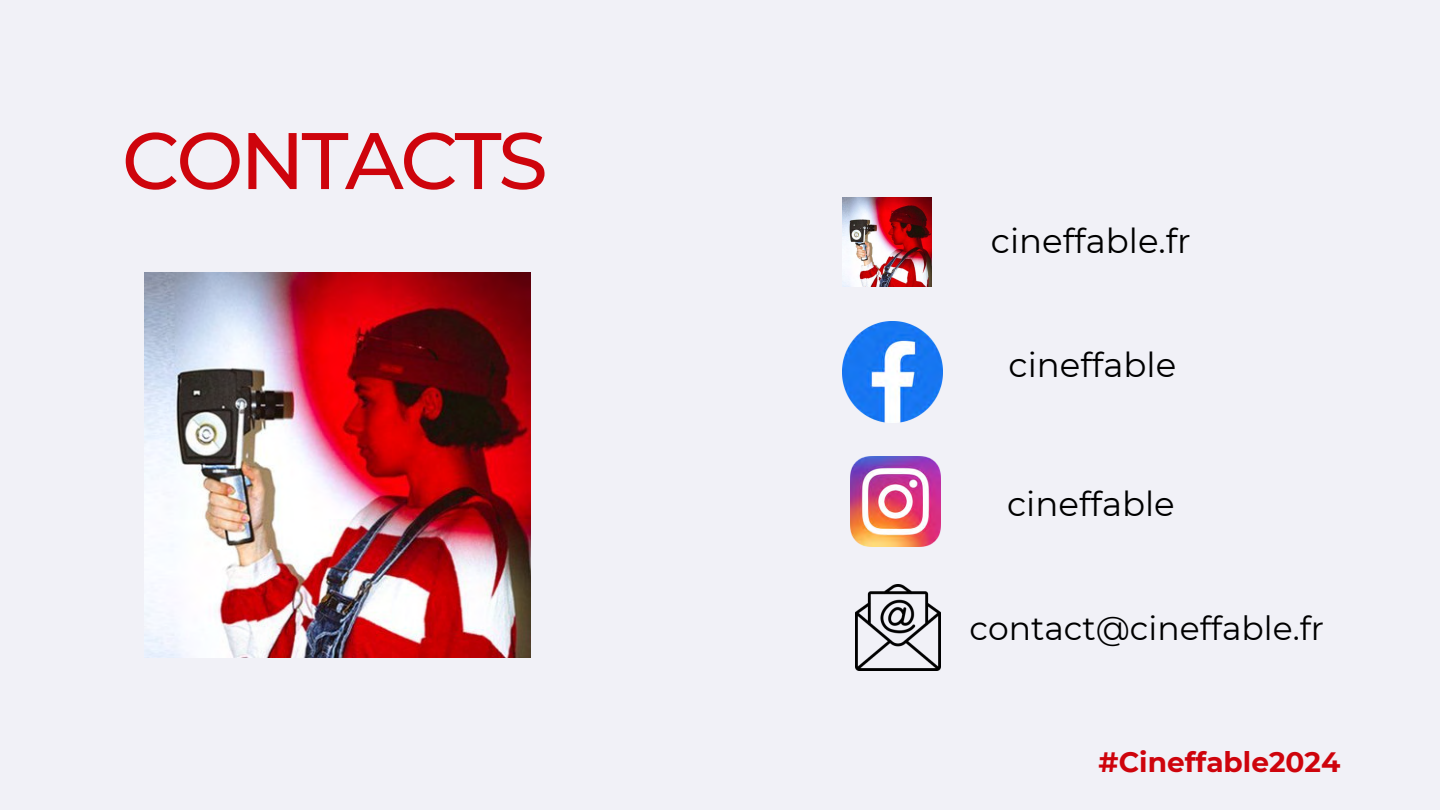
<style>
.page{position:relative;width:1440px;height:810px;background:#f1f1f7}
.page>*{position:absolute;margin:0;border:0;box-sizing:border-box;transform-origin:0 0}
.t1{font:500 80px "Montserrat";letter-spacing:-.045em;color:#ce040c}
.t2{font:34px "Montserrat";color:#000}
.t3{font:33px "Montserrat";color:#000}
.t4{font:700 28px "Montserrat";color:#ce040c}
</style>
<div class="page">
<img style="left:850px;top:457px;width:90px;height:90px">
<img style="left:842px;top:322px;width:101px;height:100px">
<img style="left:855px;top:585px;width:86px;height:85px">
<img style="left:145px;top:272px;width:385px;height:386px">
<img style="left:842px;top:198px;width:89px;height:89px">
<h1 class="t1" style="left:122px;top:112px;width:427px">CONTACTS</h1>
<p class="t2" style="left:991px;top:220px;width:202px">cineffable.fr</p>
<h2 class="t2" style="left:1009px;top:344px;width:169px">cineffable</h2>
<h2 class="t2" style="left:1007px;top:483px;width:169px">cineffable</h2>
<p class="t3" style="left:969px;top:608px;width:356px">contact@cineffable.fr</p>
<p class="t4" style="left:1099px;top:745px;width:243px">#Cineffable2024</p>
</div>
